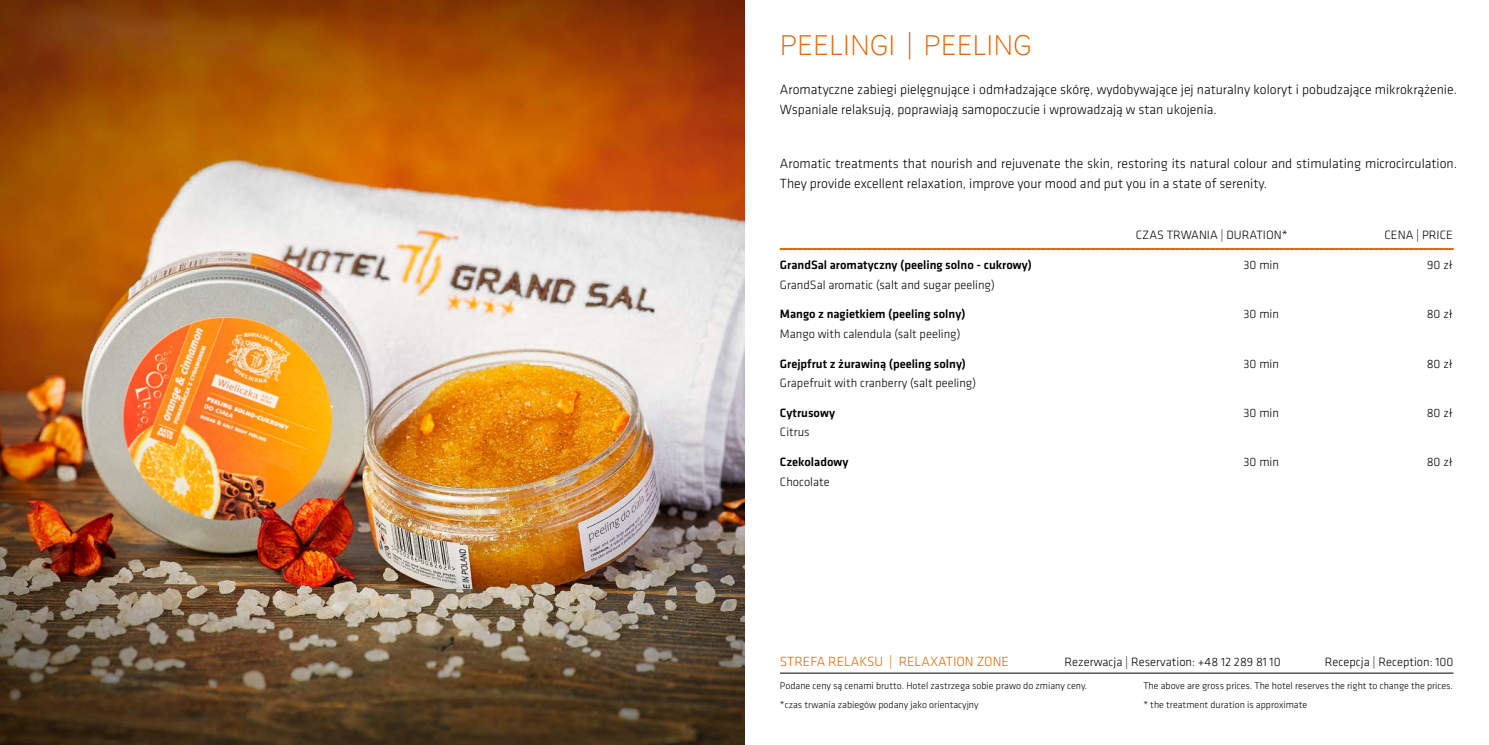
<style>
.page{position:relative;width:1489px;height:745px;background:#fff}
.page>*{position:absolute;margin:0;border:0;box-sizing:border-box;transform-origin:0 0}
.t1{font:27.5px "Gothic 720 Lt EU";color:#e56606}
.t2{font:300 13.75px/20px "Klavika";color:#000}
.t3{font:300 13.75px "Klavika";color:#e56606}
.t4{font:300 12.5px "Klavika";color:#000}
.t5{font:500 12.5px "Klavika";color:#000}
.t6{font:300 10px/19.1px "Klavika";color:#000}
</style>
<div class="page">
<img style="left:0;top:0;width:744px;height:744px">
<svg style="left:779px;top:248px;width:674px;height:1px"></svg>
<hr style="left:780px;top:672px;width:673px;height:1px;background:#000">
<h1 class="t1" style="left:780px;top:29px;width:253px">PEELINGI | PEELING</h1>
<p class="t2" style="left:780px;top:79px;width:678px">Aromatyczne zabiegi pielęgnujące i odmładzające skórę, wydobywające jej naturalny koloryt i pobudzające mikrokrążenie.<br>Wspaniale relaksują, poprawiają samopoczucie i wprowadzają w stan ukojenia.</p>
<p class="t2" style="left:780px;top:153px;width:678px">Aromatic treatments that nourish and rejuvenate the skin, restoring its natural colour and stimulating microcirculation.<br>They provide excellent relaxation, improve your mood and put you in a state of serenity.</p>
<p class="t4" style="left:1135px;top:228px;width:153px">CZAS TRWANIA | DURATION*</p>
<p class="t4" style="left:1384px;top:228px;width:70px">CENA | PRICE</p>
<p class="t5" style="left:780px;top:258px;width:253px">GrandSal aromatyczny (peeling solno - cukrowy)</p>
<p class="t4" style="left:1243px;top:258px;width:37px">30 min</p>
<p class="t4" style="left:1426px;top:258px;width:27px">90 zł</p>
<p class="t4" style="left:780px;top:277px;width:216px">GrandSal aromatic (salt and sugar peeling)</p>
<p class="t5" style="left:780px;top:307px;width:187px">Mango z nagietkiem (peeling solny)</p>
<p class="t4" style="left:1243px;top:307px;width:37px">30 min</p>
<p class="t4" style="left:1426px;top:307px;width:28px">80 zł</p>
<p class="t4" style="left:780px;top:327px;width:182px">Mango with calendula (salt peeling)</p>
<p class="t5" style="left:780px;top:356px;width:188px">Grejpfrut z żurawiną (peeling solny)</p>
<p class="t4" style="left:1243px;top:356px;width:37px">30 min</p>
<p class="t4" style="left:1426px;top:356px;width:28px">80 zł</p>
<p class="t4" style="left:780px;top:376px;width:198px">Grapefruit with cranberry (salt peeling)</p>
<p class="t5" style="left:780px;top:405px;width:57px">Cytrusowy</p>
<p class="t4" style="left:1243px;top:405px;width:37px">30 min</p>
<p class="t4" style="left:1426px;top:405px;width:28px">80 zł</p>
<p class="t4" style="left:780px;top:425px;width:31px">Citrus</p>
<p class="t5" style="left:780px;top:455px;width:70px">Czekoladowy</p>
<p class="t4" style="left:1243px;top:455px;width:37px">30 min</p>
<p class="t4" style="left:1426px;top:455px;width:28px">80 zł</p>
<p class="t4" style="left:780px;top:474px;width:51px">Chocolate</p>
<p class="t3" style="left:780px;top:653px;width:230px">STREFA RELAKSU | RELAXATION ZONE</p>
<p class="t4" style="left:1064px;top:654px;width:218px">Rezerwacja | Reservation: +48 12 289 81 10</p>
<p class="t4" style="left:1324px;top:654px;width:130px">Recepcja | Reception: 100</p>
<p class="t6" style="left:780px;top:676px;width:309px">Podane ceny są cenami brutto. Hotel zastrzega sobie prawo do zmiany ceny. *czas trwania zabiegów podany jako orientacyjny</p>
<p class="t6" style="left:1143px;top:676px;width:311px">The above are gross prices. The hotel reserves the right to change the prices. * the treatment duration is approximate</p>
</div>
